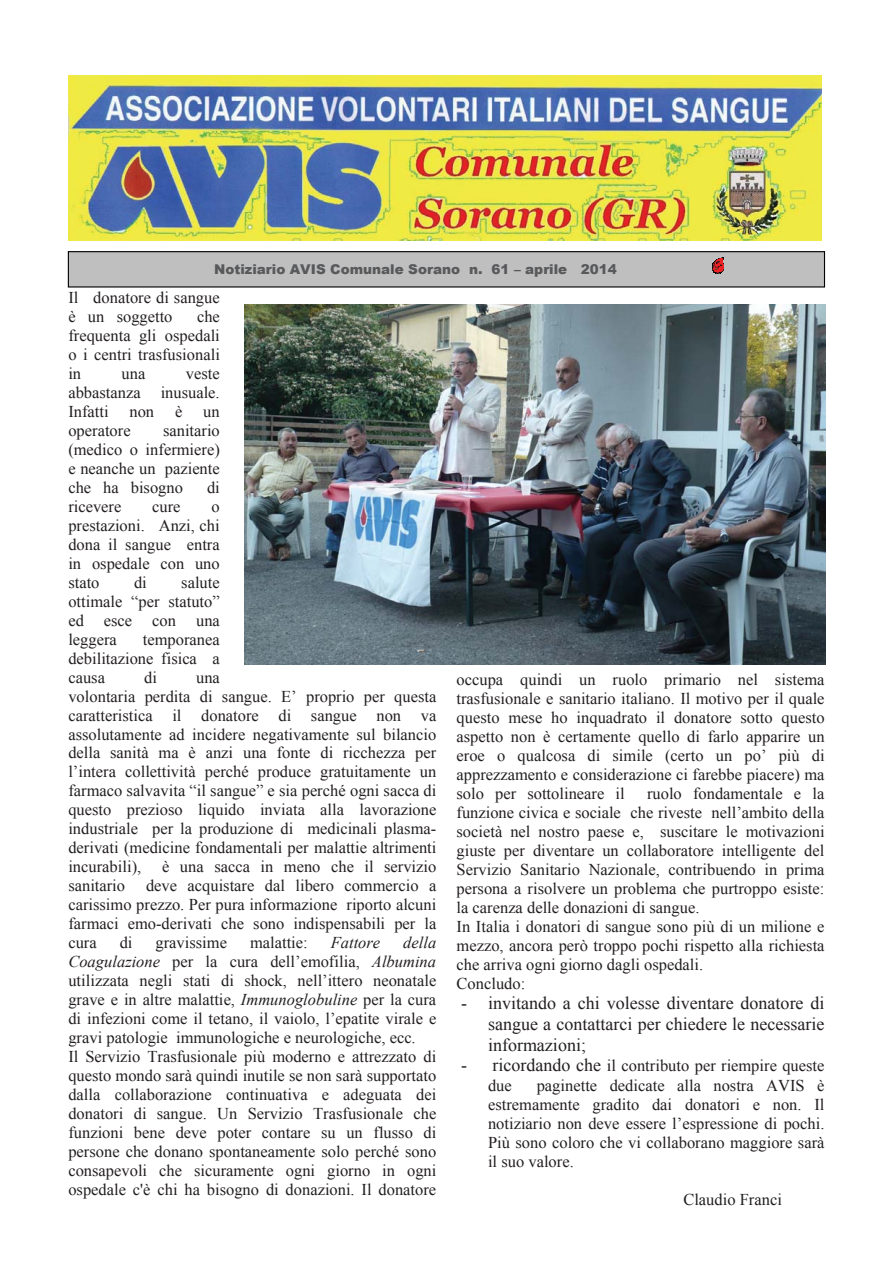
<style>
.page{position:relative;width:893px;height:1263px;background:#fff}
.page>*{position:absolute;margin:0;border:0;box-sizing:border-box;transform-origin:0 0}
.t1{font:18px/20.7px "Times New Roman";color:#231f20;text-align:justify}
.t2{font:16.5px/19px "Times New Roman";color:#231f20;text-align:justify}
.t3{font:italic 16.5px "Times New Roman";color:#231f20}
.t4{font:900 13.5px "Arial";color:#58595b}
.s1{font-style:italic}
.s2{font-size:18px}
</style>
<div class="page">
<img style="left:68px;top:75px;width:753px;height:165px">
<div style="left:68px;top:252px;width:756px;height:35px;background:#c0bfc0"></div>
<div style="left:68px;top:251px;width:757px;height:37px;border:1px solid #010202"></div>
<svg style="left:712px;top:258px;width:12px;height:16px"></svg>
<img style="left:244px;top:305px;width:581px;height:359px">
<p class="t4" style="left:214px;top:259px;width:404px">Notiziario AVIS Comunale Sorano n. 61 – aprile 2014</p>
<p class="t2" style="left:68px;top:288px;width:153px">Il donatore di sangue è un soggetto</p>
<p class="t2" style="left:68px;top:307px;width:153px;text-indent:129px">che frequenta gli ospedali o i centri trasfusionali in</p>
<p class="t2" style="left:68px;top:364px;width:153px;text-indent:117px">veste abbastanza inusuale.<br>Infatti</p>
<p class="t2" style="left:122px;top:364px;width:25px">una</p>
<p class="t2" style="left:129px;top:402px;width:26px">non</p>
<p class="t2" style="left:175px;top:402px;width:9px">è</p>
<p class="t2" style="left:203px;top:402px;width:18px">un</p>
<p class="t2" style="left:68px;top:421px;width:64px">operatore</p>
<p class="t2" style="left:68px;top:421px;width:153px;text-indent:95px">sanitario (medico o infermiere) e neanche un paziente che ha bisogno</p>
<p class="t2" style="left:207px;top:478px;width:14px">di</p>
<p class="t2" style="left:68px;top:497px;width:55px">ricevere</p>
<p class="t2" style="left:152px;top:497px;width:30px">cure</p>
<p class="t2" style="left:68px;top:497px;width:153px;text-indent:143px">o prestazioni. Anzi, chi dona il sangue entra in ospedale con uno stato</p>
<p class="t2" style="left:68px;top:573px;width:153px;text-indent:113px">salute ottimale “per statuto” ed esce con una leggera</p>
<p class="t2" style="left:134px;top:573px;width:14px">di</p>
<p class="t2" style="left:68px;top:630px;width:153px;text-indent:75px">temporanea debilitazione fisica a causa</p>
<p class="t2" style="left:144px;top:667px;width:14px">di</p>
<p class="t2" style="left:68px;top:667px;width:370px;text-align:left;text-indent:128px">una<br>volontaria perdita di sangue. E’ proprio per questa caratteristica il donatore di sangue non va assolutamente ad incidere negativamente sul bilancio della sanità ma è anzi una fonte di ricchezza per l’intera collettività perché produce gratuitamente un farmaco salvavita “il sangue” e sia perché ogni sacca di questo prezioso liquido inviata alla lavorazione industriale per la produzione di medicinali plasma&shy;derivati (medicine fondamentali per malattie altrimenti incurabili),</p>
<p class="t2" style="left:162px;top:857px;width:276px">è una sacca in meno che il servizio</p>
<p class="t2" style="left:68px;top:876px;width:370px;text-indent:78px">deve acquistare dal libero commercio a carissimo prezzo. Per pura informazione riporto alcuni farmaci emo-derivati che sono indispensabili per la cura</p>
<p class="t2" style="left:68px;top:876px;width:58px">sanitario</p>
<p class="t2" style="left:68px;top:933px;width:370px;text-align:left;text-indent:335px"><span class="s1">della Coagulazione</span> per la cura dell’emofilia, <span class="s1">Albumina </span>utilizzata negli stati di shock, nell’ittero neonatale grave e in altre malattie, <span class="s1">Immunoglobuline</span> per la cura di infezioni come il tetano, il vaiolo, l’epatite virale e gravi patologie immunologiche e neurologiche, ecc.<br>Il Servizio Trasfusionale più moderno e attrezzato di questo mondo sarà quindi inutile se non sarà supportato dalla collaborazione continuativa e adeguata dei donatori di sangue. Un Servizio Trasfusionale che funzioni bene deve poter contare su un flusso di persone che donano spontaneamente solo perché sono consapevoli che sicuramente ogni giorno in ogni ospedale c'è chi ha bisogno di donazioni. Il donatore</p>
<p class="t2" style="left:120px;top:933px;width:14px">di</p>
<p class="t2" style="left:156px;top:933px;width:73px">gravissime</p>
<p class="t2" style="left:250px;top:933px;width:59px">malattie:</p>
<p class="t3" style="left:331px;top:934px;width:51px">Fattore</p>
<p class="t2" style="left:456px;top:670px;width:370px">occupa quindi un ruolo primario nel sistema trasfusionale e sanitario italiano. Il motivo per il quale questo mese ho inquadrato il donatore sotto questo aspetto non è certamente quello di farlo apparire un eroe o qualcosa di simile (certo un po’ più di apprezzamento e considerazione ci farebbe piacere) ma solo per sottolineare il</p>
<p class="t2" style="left:456px;top:784px;width:370px;text-align:left;text-indent:190px">ruolo fondamentale e la funzione civica e sociale che riveste nell’ambito della società nel nostro paese e, suscitare le motivazioni giuste per diventare un collaboratore intelligente del Servizio Sanitario Nazionale, contribuendo in prima persona a risolvere un problema che purtroppo esiste: la carenza delle donazioni di sangue.<br>In Italia i donatori di sangue sono più di un milione e mezzo, ancora però troppo pochi rispetto alla richiesta che arriva ogni giorno dagli ospedali.<br>Concludo:</p>
<p class="t1" style="left:488px;top:993px;width:338px;text-indent:-27px">- invitando a chi volesse diventare donatore di sangue a contattarci per chiedere le necessarie informazioni;</p>
<p class="t2" style="left:488px;top:1056px;width:338px;text-indent:-27px"><span class="s2">- ricordando che</span> il contributo per riempire queste due</p>
<p class="t2" style="left:488px;top:1076px;width:338px;text-indent:49px">paginette dedicate alla nostra AVIS è estremamente gradito dai donatori e non. Il notiziario non deve essere l’espressione di pochi.<br>Più sono coloro che vi collaborano maggiore sarà il suo valore.</p>
<p class="t2" style="left:683px;top:1190px;width:100px">Claudio Franci</p>
</div>
